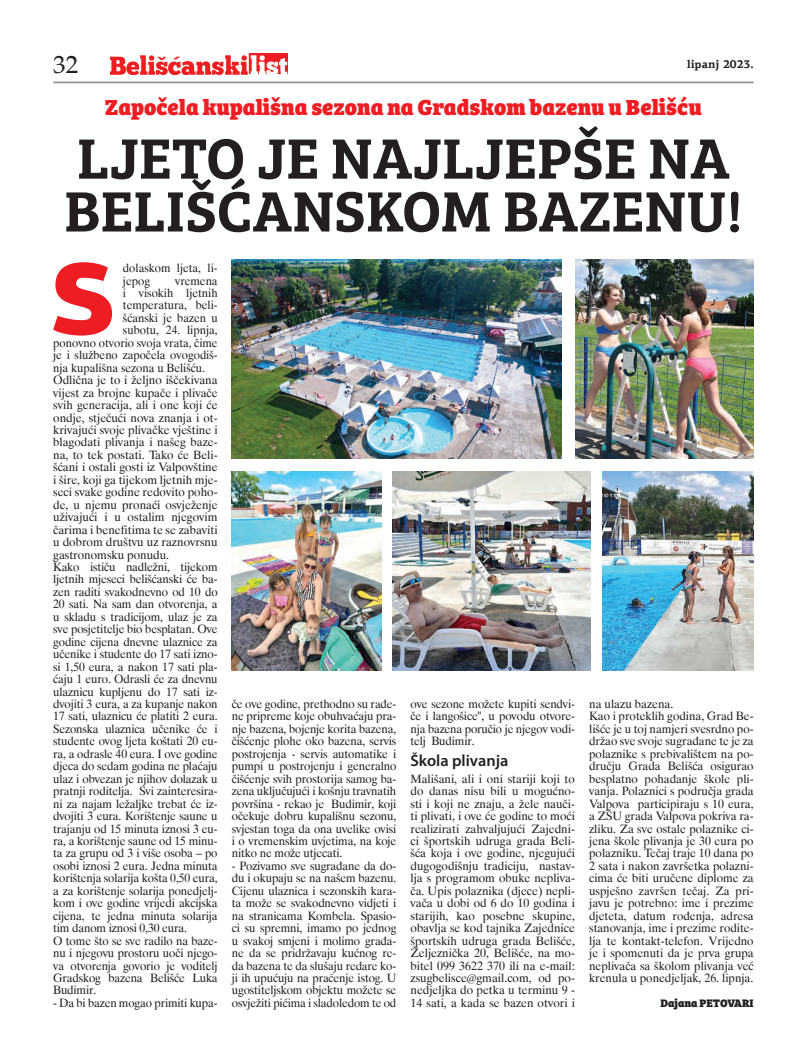
<style>
.page{position:relative;width:798px;height:1063px;background:#fff}
.page>*{position:absolute;margin:0;border:0;box-sizing:border-box;transform-origin:0 0}
.t1{font:900 102.25px "PF Agora Sans Pro";color:#ee1d23}
.t2{font:600 58.75px/52.9px "Bree Serif";color:#231f20}
.t3{font:25px "Palatino Roman";color:#231f20}
.t4{font:800 22.5px "Bree Serif";color:#ee1d23}
.t5{font:600 16.25px "Myriad Pro";color:#231f20}
.t6{font:11.88px/12.5px "Dutch 801 BT";color:#231f20;text-align:justify}
.t7{font:800 11.25px "Bree Serif";color:#231f20}
.t8{font:700 11.25px "PF Agora Serif Pro";color:#231f20}
.s1{font-family:"Publico";font-weight:300}
</style>
<div class="page">
<hr style="left:53px;top:82px;width:700px;height:1px;background:#939598">
<img style="left:110px;top:53px;width:178px;height:21px">
<img style="left:575px;top:260px;width:178px;height:199px">
<img style="left:231px;top:471px;width:150px;height:200px">
<img style="left:392px;top:471px;width:198px;height:200px">
<img style="left:231px;top:260px;width:330px;height:199px">
<img style="left:602px;top:471px;width:151px;height:199px">
<p class="t3" style="left:53px;top:50px;width:26px">32</p>
<p class="t8" style="left:686px;top:57px;width:68px">lipanj 2023.</p>
<p class="t4" style="left:105px;top:89px;width:598px">Započela kupališna sezona na Gradskom bazenu u Belišću</p>
<p class="t2" style="left:64px;top:128px;width:679px">LJETO JE NAJLJEPŠE NA<br>BELIŠĆANSKOM BAZENU!</p>
<p class="t1" style="left:50px;top:232px;width:67px">S</p>
<p class="t6" style="left:123px;top:262px;width:96px">dolaskom ljeta, li&shy;jepog</p>
<p class="t6" style="left:175px;top:274px;width:44px">vremena</p>
<p class="t6" style="left:123px;top:287px;width:96px">i visokih ljetnih</p>
<p class="t6" style="left:123px;top:299px;width:96px">temperatura, beli-</p>
<p class="t6" style="left:123px;top:311px;width:96px">šćanski je bazen u</p>
<p class="t6" style="left:123px;top:324px;width:96px">subotu, 24. lipnja,</p>
<p class="t6" style="left:53px;top:336px;width:166px">ponovno otvorio svoja vrata, čime</p>
<p class="t6" style="left:53px;top:349px;width:166px">je i službeno započela ovogodiš-</p>
<p class="t6" style="left:53px;top:361px;width:153px">nja kupališna sezona u Belišću.</p>
<p class="t6" style="left:53px;top:374px;width:166px">Odlična je to i željno iščekivana</p>
<p class="t6" style="left:53px;top:386px;width:166px">vijest za brojne kupače i plivače</p>
<p class="t6" style="left:53px;top:399px;width:166px">svih generacija, ali i one koji će</p>
<p class="t6" style="left:53px;top:411px;width:166px">ondje, stječući nova znanja i ot-</p>
<p class="t6" style="left:53px;top:424px;width:166px">krivajući svoje plivačke vještine i</p>
<p class="t6" style="left:53px;top:436px;width:166px">blagodati plivanja i našeg baze-</p>
<p class="t6" style="left:53px;top:448px;width:166px">na, to tek postati. Tako će Beli-</p>
<p class="t6" style="left:53px;top:461px;width:166px">šćani i ostali gosti iz Valpovštine</p>
<p class="t6" style="left:53px;top:473px;width:166px">i šire, koji ga tijekom ljetnih mje-</p>
<p class="t6" style="left:53px;top:486px;width:166px">seci svake godine redovito poho-</p>
<p class="t6" style="left:53px;top:498px;width:166px">de, u njemu pronaći osvježenje</p>
<p class="t6" style="left:53px;top:511px;width:166px">uživajući i u ostalim njegovim</p>
<p class="t6" style="left:53px;top:523px;width:166px">čarima i benefitima te se zabaviti</p>
<p class="t6" style="left:53px;top:536px;width:166px">u dobrom društvu uz raznovrsnu</p>
<p class="t6" style="left:53px;top:548px;width:117px">gastronomsku ponudu.</p>
<p class="t6" style="left:53px;top:561px;width:166px">Kako ističu nadležni, tijekom</p>
<p class="t6" style="left:53px;top:573px;width:166px">ljetnih mjeseci belišćanski će ba-</p>
<p class="t6" style="left:53px;top:585px;width:166px">zen raditi svakodnevno od 10 do</p>
<p class="t6" style="left:53px;top:598px;width:166px">20 sati. Na sam dan otvorenja, a</p>
<p class="t6" style="left:53px;top:610px;width:166px">u skladu s tradicijom, ulaz je za</p>
<p class="t6" style="left:53px;top:623px;width:166px">sve posjetitelje bio besplatan. Ove</p>
<p class="t6" style="left:53px;top:635px;width:166px">godine cijena dnevne ulaznice za</p>
<p class="t6" style="left:53px;top:648px;width:166px">učenike i studente do 17 sati izno-</p>
<p class="t6" style="left:53px;top:660px;width:166px">si 1,50 eura, a nakon 17 sati pla-</p>
<p class="t6" style="left:53px;top:673px;width:166px">ćaju 1 euro. Odrasli će za dnevnu</p>
<p class="t6" style="left:53px;top:685px;width:166px">ulaznicu kupljenu do 17 sati iz-</p>
<p class="t6" style="left:53px;top:698px;width:166px">dvojiti 3 eura, a za kupanje nakon</p>
<p class="t6" style="left:53px;top:710px;width:166px">17 sati, ulaznicu će platiti 2 eura.</p>
<p class="t6" style="left:53px;top:722px;width:166px">Sezonska ulaznica učenike će i</p>
<p class="t6" style="left:53px;top:735px;width:166px">studente ovog ljeta koštati 20 eu-</p>
<p class="t6" style="left:53px;top:747px;width:166px">ra, a odrasle 40 eura. I ove godine</p>
<p class="t6" style="left:53px;top:760px;width:166px">djeca do sedam godina ne plaćaju</p>
<p class="t6" style="left:53px;top:772px;width:166px">ulaz i obvezan je njihov dolazak u</p>
<p class="t6" style="left:53px;top:785px;width:166px">pratnji roditelja. Svi zainteresira-</p>
<p class="t6" style="left:53px;top:797px;width:166px">ni za najam ležaljke trebat će iz-</p>
<p class="t6" style="left:53px;top:810px;width:166px">dvojiti 3 eura. Korištenje saune u</p>
<p class="t6" style="left:53px;top:822px;width:166px">trajanju od 15 minuta iznosi 3 eu-</p>
<p class="t6" style="left:53px;top:835px;width:166px">ra, a korištenje saune od 15 minu-</p>
<p class="t6" style="left:53px;top:847px;width:166px">ta za grupu od 3 i više osoba – po</p>
<p class="t6" style="left:53px;top:859px;width:166px">osobi iznosi 2 eura. Jedna minuta</p>
<p class="t6" style="left:53px;top:872px;width:166px">korištenja solarija košta 0,50 eura,</p>
<p class="t6" style="left:53px;top:884px;width:166px">a za korištenje solarija ponedjelj-</p>
<p class="t6" style="left:53px;top:897px;width:166px">kom i ove godine vrijedi akcijska</p>
<p class="t6" style="left:53px;top:909px;width:166px">cijena, te jedna minuta solarija</p>
<p class="t6" style="left:53px;top:922px;width:135px">tim danom iznosi 0,30 eura.</p>
<p class="t6" style="left:53px;top:934px;width:166px">O tome što se sve radilo na baze-</p>
<p class="t6" style="left:53px;top:947px;width:166px">nu i njegovu prostoru uoči njego-</p>
<p class="t6" style="left:53px;top:959px;width:166px">va otvorenja govorio je voditelj</p>
<p class="t6" style="left:53px;top:972px;width:166px">Gradskog bazena Belišće Luka</p>
<p class="t6" style="left:53px;top:984px;width:45px">Budimir.</p>
<p class="t6" style="left:53px;top:996px;width:166px">- Da bi bazen mogao primiti kupa-</p>
<p class="t6" style="left:232px;top:698px;width:166px">če ove godine, prethodno su rađe&shy;ne pripreme koje obuhvaćaju pra&shy;nje bazena, bojenje korita bazena, čišćenje plohe oko bazena, servis postrojenja - servis automatike i pumpi u postrojenju i generalno čišćenje svih prostorija samog ba&shy;zena uključujući i košnju travnatih površina - rekao je Budimir, koji očekuje dobru kupališnu sezonu, svjestan toga da ona uvelike ovisi i o vremenskim uvjetima, na koje nitko ne može utjecati.</p>
<p class="t6" style="left:232px;top:859px;width:166px">- Pozivamo sve sugrađane da do&shy;đu i okupaju se na našem bazenu.<br>Cijenu ulaznica i sezonskih kara&shy;ta može se svakodnevno vidjeti i na stranicama Kombela. Spasio&shy;ci su spremni, imamo po jednog u svakoj smjeni i molimo građa&shy;ne da se pridržavaju kućnog re&shy;da bazena te da slušaju redare ko&shy;ji ih upućuju na praćenje istog. U ugostiteljskom objektu možete se osvježiti pićima i sladoledom te od</p>
<p class="t6" style="left:410px;top:698px;width:166px">ove sezone možete kupiti sendvi&shy;če i langošice", u povodu otvore&shy;nja bazena poručio je njegov vodi&shy;telj Budimir.</p>
<p class="t5" style="left:410px;top:752px;width:99px">Škola plivanja</p>
<p class="t6" style="left:410px;top:772px;width:166px">Mališani, ali i oni stariji koji to do danas nisu bili u mogućno&shy;sti i koji ne znaju, a žele nauči&shy;ti plivati, i ove će godine to moći realizirati zahvaljujući Zajedni&shy;ci športskih udruga grada Beli&shy;šća koja i ove godine, njegujući dugogodišnju tradiciju, nastav&shy;lja s programom obuke nepliva&shy;ča. Upis polaznika (djece) nepli&shy;vača u dobi od 6 do 10 godina i starijih, kao posebne skupine, obavlja se kod tajnika Zajednice športskih udruga grada Belišće, Željeznička 20, Belišće, na mo&shy;bitel 099 3622 370 ili na e-mail: zsugbelisce<span class="s1">@</span>gmail.com, od po&shy;nedjeljka do petka u terminu 9 - 14 sati, a kada se bazen otvori i</p>
<p class="t6" style="left:589px;top:698px;width:166px;text-align:left">na ulazu bazena.<br>Kao i proteklih godina, Grad Be&shy;lišće je u toj namjeri svesrdno po&shy;držao sve svoje sugrađane te je za polaznike s prebivalištem na po&shy;dručju Grada Belišća osigurao besplatno pohađanje škole pli&shy;vanja. Polaznici s područja grada<br>Valpova participiraju s 10 eura, a ZŠU grada Valpova pokriva ra&shy;zliku. Za sve ostale polaznike ci&shy;jena škole plivanja je 30 eura po polazniku. Tečaj traje 10 dana po<br>2 sata i nakon završetka polazni&shy;cima će biti uručene diplome za uspješno završen tečaj. Za pri&shy;javu je potrebno: ime i prezime djeteta, datum rođenja, adresa stanovanja, ime i prezime rodite&shy;lja te kontakt-telefon. Vrijedno je i spomenuti da je prva grupa neplivača sa školom plivanja već krenula u ponedjeljak, 26. lipnja.</p>
<p class="t7" style="left:660px;top:994px;width:95px">Dajana PETOVARI</p>
</div>
